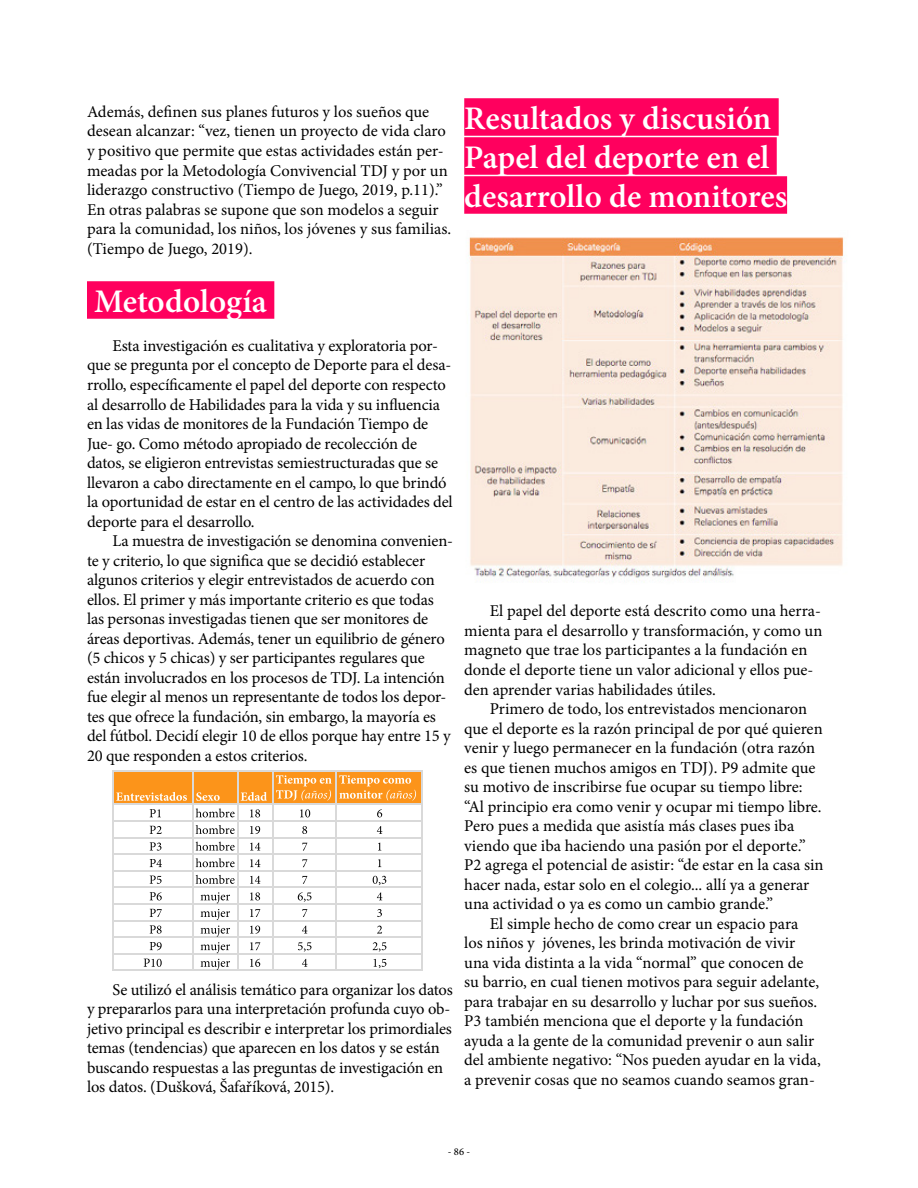
<style>
.page{position:relative;width:918px;height:1188px;background:#fff}
.page>*{position:absolute;margin:0;border:0;box-sizing:border-box;transform-origin:0 0}
.t1{font:600 33px/39px "Minion Pro";color:#fff}
.t2{font:16.5px/19.5px "Minion Pro";letter-spacing:-.005em;color:#000}
.t3{font:500 10.5px "Minion Pro";color:#000}
</style>
<div class="page">
<div style="left:87px;top:281px;width:187px;height:38px;background:#ff005e"></div>
<div style="left:464px;top:98px;width:315px;height:38px;background:#ff005e"></div>
<div style="left:464px;top:137px;width:313px;height:38px;background:#ff005e"></div>
<div style="left:464px;top:176px;width:323px;height:38px;background:#ff005e"></div>
<div style="left:113px;top:771px;width:308px;height:33px;background:#fc941a"></div>
<hr style="left:113px;top:771px;width:308px;height:1px;background:#d9d9d9">
<hr style="left:113px;top:804px;width:308px;height:1px;background:#d9d9d9">
<hr style="left:113px;top:820px;width:308px;height:1px;background:#d9d9d9">
<hr style="left:113px;top:837px;width:308px;height:1px;background:#d9d9d9">
<hr style="left:113px;top:854px;width:308px;height:1px;background:#d9d9d9">
<hr style="left:113px;top:870px;width:308px;height:1px;background:#d9d9d9">
<hr style="left:113px;top:887px;width:308px;height:1px;background:#d9d9d9">
<hr style="left:113px;top:903px;width:308px;height:1px;background:#d9d9d9">
<hr style="left:113px;top:920px;width:308px;height:1px;background:#d9d9d9">
<hr style="left:113px;top:937px;width:308px;height:1px;background:#d9d9d9">
<hr style="left:113px;top:953px;width:308px;height:1px;background:#d9d9d9">
<hr style="left:113px;top:970px;width:308px;height:1px;background:#d9d9d9">
<hr style="left:113px;top:771px;width:1px;height:200px;background:#d9d9d9">
<hr style="left:193px;top:771px;width:1px;height:200px;background:#d9d9d9">
<hr style="left:237px;top:771px;width:1px;height:200px;background:#d9d9d9">
<hr style="left:273px;top:771px;width:1px;height:200px;background:#d9d9d9">
<hr style="left:336px;top:771px;width:1px;height:200px;background:#d9d9d9">
<hr style="left:421px;top:771px;width:1px;height:200px;background:#d9d9d9">
<svg style="left:116px;top:792px;width:71px;height:9px"></svg>
<svg style="left:196px;top:792px;width:24px;height:9px"></svg>
<svg style="left:241px;top:792px;width:26px;height:9px"></svg>
<svg style="left:276px;top:775px;width:56px;height:26px"></svg>
<svg style="left:339px;top:775px;width:77px;height:26px"></svg>
<svg style="left:150px;top:809px;width:11px;height:8px"></svg>
<svg style="left:196px;top:808px;width:39px;height:9px"></svg>
<svg style="left:250px;top:809px;width:10px;height:8px"></svg>
<svg style="left:300px;top:809px;width:10px;height:8px"></svg>
<svg style="left:150px;top:826px;width:12px;height:8px"></svg>
<svg style="left:196px;top:825px;width:39px;height:9px"></svg>
<svg style="left:250px;top:826px;width:10px;height:8px"></svg>
<svg style="left:302px;top:826px;width:5px;height:8px"></svg>
<svg style="left:150px;top:842px;width:11px;height:9px"></svg>
<svg style="left:196px;top:842px;width:39px;height:9px"></svg>
<svg style="left:250px;top:843px;width:10px;height:7px"></svg>
<svg style="left:302px;top:843px;width:5px;height:8px"></svg>
<svg style="left:150px;top:859px;width:12px;height:8px"></svg>
<svg style="left:196px;top:858px;width:39px;height:9px"></svg>
<svg style="left:250px;top:859px;width:10px;height:8px"></svg>
<svg style="left:302px;top:859px;width:5px;height:8px"></svg>
<svg style="left:150px;top:876px;width:12px;height:8px"></svg>
<svg style="left:196px;top:875px;width:39px;height:9px"></svg>
<svg style="left:250px;top:876px;width:10px;height:8px"></svg>
<svg style="left:302px;top:876px;width:5px;height:8px"></svg>
<svg style="left:150px;top:892px;width:12px;height:8px"></svg>
<svg style="left:250px;top:892px;width:10px;height:8px"></svg>
<svg style="left:298px;top:892px;width:13px;height:10px"></svg>
<svg style="left:150px;top:909px;width:12px;height:8px"></svg>
<svg style="left:201px;top:892px;width:29px;height:28px"></svg>
<svg style="left:250px;top:909px;width:10px;height:8px"></svg>
<svg style="left:302px;top:909px;width:5px;height:8px"></svg>
<svg style="left:150px;top:925px;width:12px;height:9px"></svg>
<svg style="left:250px;top:926px;width:10px;height:8px"></svg>
<svg style="left:302px;top:926px;width:5px;height:8px"></svg>
<svg style="left:150px;top:942px;width:12px;height:8px"></svg>
<svg style="left:201px;top:926px;width:29px;height:27px"></svg>
<svg style="left:250px;top:942px;width:10px;height:8px"></svg>
<svg style="left:298px;top:942px;width:13px;height:10px"></svg>
<svg style="left:144px;top:959px;width:18px;height:8px"></svg>
<svg style="left:201px;top:959px;width:29px;height:11px"></svg>
<svg style="left:250px;top:959px;width:10px;height:8px"></svg>
<svg style="left:302px;top:959px;width:5px;height:8px"></svg>
<svg style="left:377px;top:809px;width:5px;height:8px"></svg>
<svg style="left:377px;top:826px;width:5px;height:8px"></svg>
<svg style="left:378px;top:843px;width:3px;height:7px"></svg>
<svg style="left:378px;top:859px;width:3px;height:8px"></svg>
<svg style="left:373px;top:876px;width:13px;height:9px"></svg>
<svg style="left:377px;top:892px;width:5px;height:8px"></svg>
<svg style="left:377px;top:909px;width:5px;height:8px"></svg>
<svg style="left:377px;top:926px;width:5px;height:8px"></svg>
<svg style="left:373px;top:942px;width:13px;height:10px"></svg>
<svg style="left:374px;top:959px;width:12px;height:9px"></svg>
<img style="left:468px;top:237px;width:377px;height:346px">
<p class="t2" style="left:87px;top:102px;width:366px">Además, definen sus planes futuros y los sueños que desean alcanzar: “vez, tienen un proyecto de vida claro y positivo que permite que estas actividades están per&shy;meadas por la Metodología Convivencial TDJ y por un liderazgo constructivo (Tiempo de Juego, 2019, p.11).” En otras palabras se supone que son modelos a seguir para la comunidad, los niños, los jóvenes y sus familias. (Tiempo de Juego, 2019).</p>
<h1 class="t1" style="left:94px;top:282px;width:174px">Metodología</h1>
<p class="t2" style="left:87px;top:336px;width:367px;text-indent:25px">Esta investigación es cualitativa y exploratoria por&shy;que se pregunta por el concepto de Deporte para el desa&shy;rrollo, específicamente el papel del deporte con respecto al desarrollo de Habilidades para la vida y su influencia en las vidas de monitores de la Fundación Tiempo de Jue- go. Como método apropiado de recolección de datos, se eligieron entrevistas semiestructuradas que se llevaron a cabo directamente en el campo, lo que brindó la oportunidad de estar en el centro de las actividades del deporte para el desarrollo.</p>
<p class="t2" style="left:87px;top:531px;width:368px;text-indent:25px">La muestra de investigación se denomina convenien&shy;te y criterio, lo que significa que se decidió establecer algunos criterios y elegir entrevistados de acuerdo con ellos. El primer y más importante criterio es que todas las personas investigadas tienen que ser monitores de áreas deportivas. Además, tener un equilibrio de género (5 chicos y 5 chicas) y ser participantes regulares que están involucrados en los procesos de TDJ. La intención fue elegir al menos un representante de todos los depor&shy;tes que ofrece la fundación, sin embargo, la mayoría es del fútbol. Decidí elegir 10 de ellos porque hay entre 15 y 20 que responden a estos criterios.</p>
<p class="t2" style="left:87px;top:980px;width:367px;text-indent:25px">Se utilizó el análisis temático para organizar los datos y prepararlos para una interpretación profunda cuyo ob&shy;jetivo principal es describir e interpretar los primordiales temas (tendencias) que aparecen en los datos y se están buscando respuestas a las preguntas de investigación en los datos. (Dušková, Šafaříková, 2015).</p>
<h1 class="t1" style="left:464px;top:99px;width:324px">Resultados y discusión<br>Papel del deporte en el desarrollo de monitores</h1>
<p class="t2" style="left:464px;top:602px;width:360px;text-indent:25px">El papel del deporte está descrito como una herra&shy;mienta para el desarrollo y transformación, y como un magneto que trae los participantes a la fundación en donde el deporte tiene un valor adicional y ellos pue&shy;den aprender varias habilidades útiles.</p>
<p class="t2" style="left:490px;top:699px;width:319px">Primero de todo, los entrevistados mencionaron</p>
<p class="t2" style="left:464px;top:719px;width:360px">que el deporte es la razón principal de por qué quieren</p>
<p class="t2" style="left:464px;top:738px;width:352px">venir y luego permanecer en la fundación (otra razón</p>
<p class="t2" style="left:464px;top:758px;width:353px">es que tienen muchos amigos en TDJ). P9 admite que</p>
<p class="t2" style="left:464px;top:777px;width:340px">su motivo de inscribirse fue ocupar su tiempo libre:</p>
<p class="t2" style="left:464px;top:797px;width:359px">“Al principio era como venir y ocupar mi tiempo libre.</p>
<p class="t2" style="left:464px;top:816px;width:332px">Pero pues a medida que asistía más clases pues iba</p>
<p class="t2" style="left:464px;top:836px;width:343px">viendo que iba haciendo una pasión por el deporte.”</p>
<p class="t2" style="left:464px;top:855px;width:361px">P2 agrega el potencial de asistir: “de estar en la casa sin</p>
<p class="t2" style="left:464px;top:875px;width:347px">hacer nada, estar solo en el colegio... allí ya a generar</p>
<p class="t2" style="left:464px;top:894px;width:310px">una actividad o ya es como un cambio grande.”</p>
<p class="t2" style="left:490px;top:914px;width:310px">El simple hecho de como crear un espacio para</p>
<p class="t2" style="left:464px;top:933px;width:333px">los niños y jóvenes, les brinda motivación de vivir</p>
<p class="t2" style="left:464px;top:953px;width:341px">una vida distinta a la vida “normal” que conocen de</p>
<p class="t2" style="left:464px;top:972px;width:356px">su barrio, en cual tienen motivos para seguir adelante,</p>
<p class="t2" style="left:464px;top:992px;width:355px">para trabajar en su desarrollo y luchar por sus sueños.</p>
<p class="t2" style="left:464px;top:1011px;width:341px">P3 también menciona que el deporte y la fundación</p>
<p class="t2" style="left:464px;top:1031px;width:352px">ayuda a la gente de la comunidad prevenir o aun salir</p>
<p class="t2" style="left:464px;top:1050px;width:358px">del ambiente negativo: “Nos pueden ayudar en la vida,</p>
<p class="t2" style="left:464px;top:1070px;width:352px">a prevenir cosas que no seamos cuando seamos gran-</p>
<p class="t3" style="left:448px;top:1145px;width:24px">- 86 -</p>
</div>
